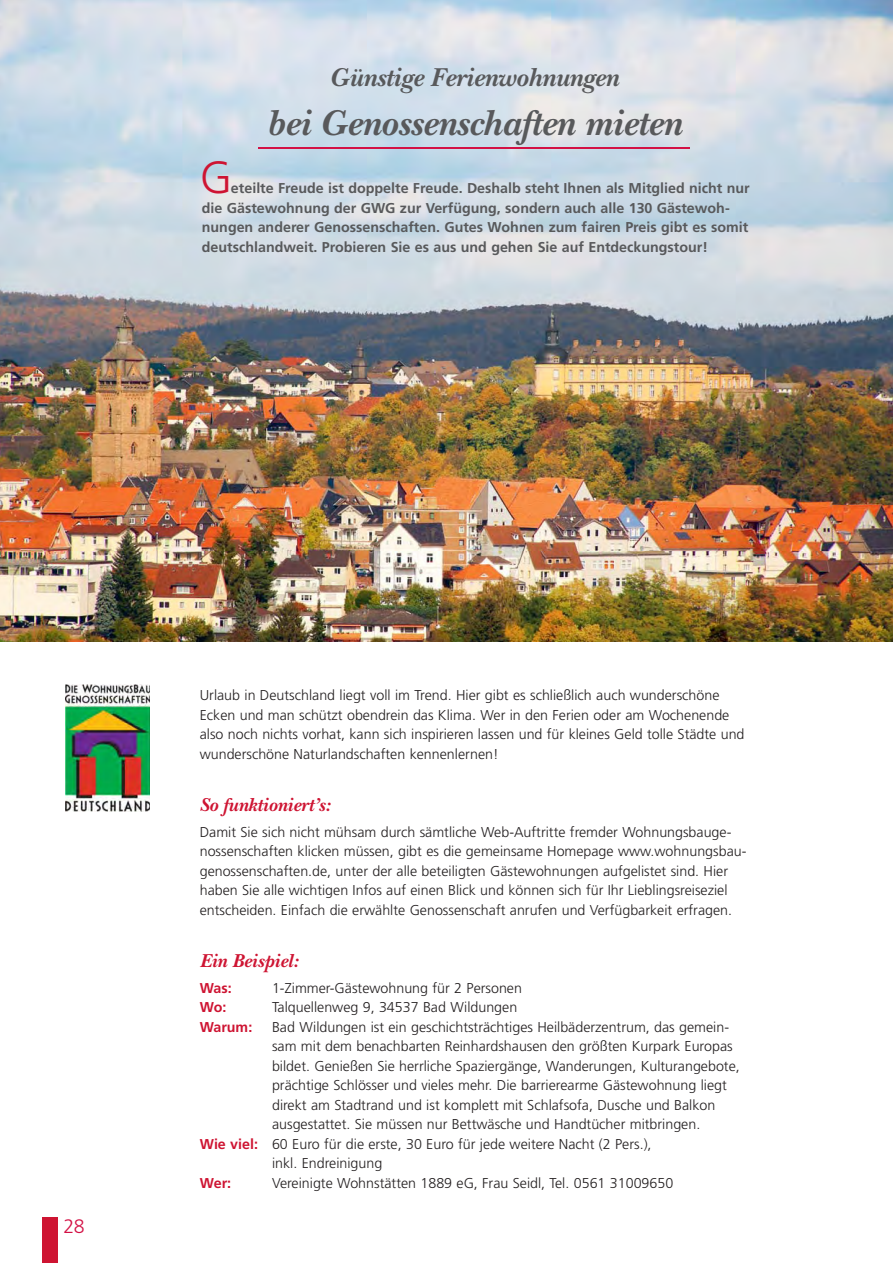
<style>
.page{position:relative;width:893px;height:1263px;background:#fff}
.page>*{position:absolute;margin:0;border:0;box-sizing:border-box;transform-origin:0 0}
.t1{font:300 45px "Frutiger";color:#ce1432}
.t2{font:italic 700 37.5px "New Baskerville";letter-spacing:-.005em;color:#58595b}
.t3{font:italic 700 27px "New Baskerville";letter-spacing:-.005em;color:#58595b}
.t4{font:italic 700 19.5px "New Baskerville";color:#ce1432}
.t5{font:300 19.5px "Frutiger";color:#d31145}
.t6{font:300 14.25px/19.5px "Frutiger";color:#231f20}
.t7{font:700 14.25px/19.5px "Frutiger";color:#58595b}
.t8{font:700 14.25px "Frutiger";color:#ce1432}
.s1{font-weight:700;color:#ce1432}
</style>
<div class="page">
<div style="left:42px;top:1218px;width:15px;height:45px;background:#ce1432"></div>
<img style="left:0;top:0;width:892px;height:642px">
<img style="left:65px;top:685px;width:85px;height:126px">
<hr style="left:258px;top:147px;width:432px;height:2px;background:#d31145">
<h3 class="t3" style="left:330px;top:66px;width:290px">Günstige Ferienwohnungen</h3>
<h2 class="t2" style="left:267px;top:106px;width:416px">bei Genossenschaften mieten</h2>
<h1 class="t1" style="left:200px;top:156px;width:34px">G</h1>
<p class="t7" style="left:202px;top:179px;width:549px;text-indent:29px">eteilte Freude ist doppelte Freude. Deshalb steht Ihnen als Mitglied nicht nur die Gästewohnung der GWG zur Verfügung, sondern auch alle 130 Gästewoh&shy;nungen anderer Genossenschaften. Gutes Wohnen zum fairen Preis gibt es somit deutschlandweit. Probieren Sie es aus und gehen Sie auf Entdeckungstour!</p>
<h3 class="t5" style="left:64px;top:1217px;width:23px">28</h3>
<p class="t6" style="left:200px;top:686px;width:546px">Urlaub in Deutschland liegt voll im Trend. Hier gibt es schließlich auch wunderschöne Ecken und man schützt obendrein das Klima. Wer in den Ferien oder am Wochenende also noch nichts vorhat, kann sich inspirieren lassen und für kleines Geld tolle Städte und wunderschöne Naturlandschaften kennenlernen!</p>
<h3 class="t4" style="left:200px;top:796px;width:132px">So funktioniert’s:</h3>
<p class="t6" style="left:200px;top:823px;width:548px">Damit Sie sich nicht mühsam durch sämtliche Web-Auftritte fremder Wohnungsbauge&shy;nossenschaften klicken müssen, gibt es die gemeinsame Homepage www.wohnungsbau&shy;genossenschaften.de, unter der alle beteiligten Gästewohnungen aufgelistet sind. Hier haben Sie alle wichtigen Infos auf einen Blick und können sich für Ihr Lieblingsreiseziel entscheiden. Einfach die erwählte Genossenschaft anrufen und Verfügbarkeit erfragen.</p>
<h3 class="t4" style="left:200px;top:952px;width:100px">Ein Beispiel:</h3>
<p class="t8" style="left:200px;top:981px;width:33px">Was:</p>
<p class="t6" style="left:272px;top:979px;width:251px">1-Zimmer-Gästewohnung für 2 Personen</p>
<p class="t8" style="left:200px;top:1000px;width:28px">Wo:</p>
<p class="t6" style="left:272px;top:998px;width:247px">Talquellenweg 9, 34537 Bad Wildungen</p>
<p class="t8" style="left:200px;top:1020px;width:54px">Warum:</p>
<p class="t6" style="left:272px;top:1018px;width:458px">Bad Wildungen ist ein geschichtsträchtiges Heilbäderzentrum, das gemein-</p>
<p class="t6" style="left:272px;top:1037px;width:462px">sam mit dem benachbarten Reinhardshausen den größten Kurpark Europas</p>
<p class="t6" style="left:272px;top:1057px;width:469px">bildet. Genießen Sie herrliche Spaziergänge, Wanderungen, Kulturangebote,</p>
<p class="t6" style="left:272px;top:1076px;width:456px">prächtige Schlösser und vieles mehr. Die barrierearme Gästewohnung liegt</p>
<p class="t6" style="left:272px;top:1096px;width:445px">direkt am Stadtrand und ist komplett mit Schlafsofa, Dusche und Balkon</p>
<p class="t6" style="left:272px;top:1115px;width:429px">ausgestattet. Sie müssen nur Bettwäsche und Handtücher mitbringen.</p>
<p class="t6" style="left:200px;top:1135px;width:453px"><span class="s1">Wie viel:</span> 60 Euro für die erste, 30 Euro für jede weitere Nacht (2 Pers.),</p>
<p class="t6" style="left:272px;top:1154px;width:112px">inkl. Endreinigung</p>
<p class="t8" style="left:200px;top:1176px;width:33px">Wer:</p>
<p class="t6" style="left:272px;top:1174px;width:403px">Vereinigte Wohnstätten 1889 eG, Frau Seidl, Tel. 0561 31009650</p>
</div>
